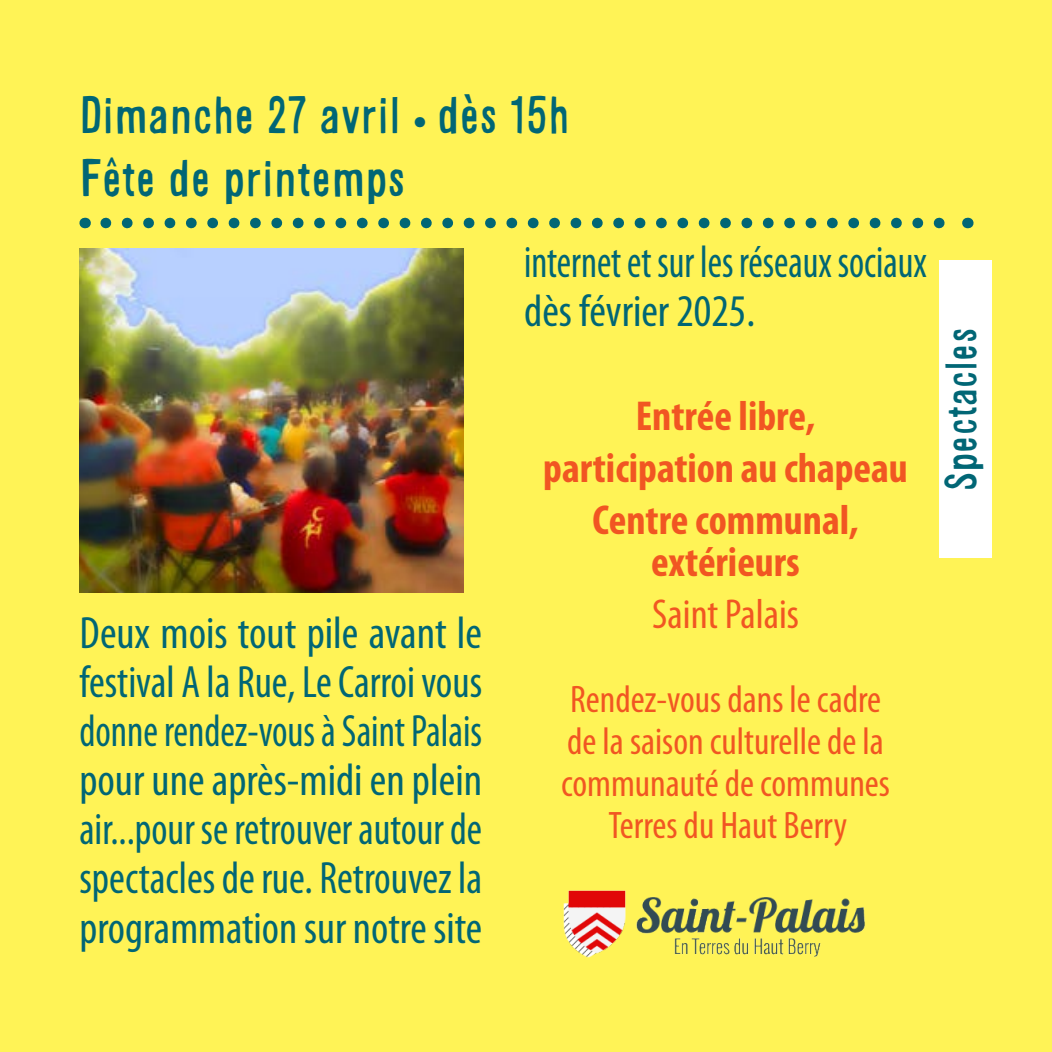
<style>
.page{position:relative;width:1052px;height:1052px;background:#fff}
.page>*{position:absolute;margin:0;border:0;box-sizing:border-box;transform-origin:0 0}
.t1{font:49px/63px "Alsina Ultrajada";color:#016675}
.t2{font:condensed 45.5px/49px "Myriad Pro";color:#016675;text-align:justify}
.t3{font:condensed 45.5px/49px "Myriad Pro";color:#016675;scale:.87 1}
.t4{font:700 condensed 42px/51.8px "Myriad Pro";color:#f15622;text-align:center}
.t5{font:condensed 42px "Myriad Pro";color:#f15622}
.t6{font:42px "Alsina Ultrajada";color:#016675}
.t7{font:condensed 38.5px/42px "Myriad Pro";color:#f15622;text-align:center}
.s1{font-family:"Myriad Pro"}
</style>
<div class="page">
<div style="left:2px;top:0;width:1050px;height:1052px;background:#fff356"></div>
<div style="left:0;top:0;width:62px;height:1052px;background:#fff356"></div>
<svg style="left:106px;top:218px;width:839px;height:10px"></svg>
<div style="left:939px;top:260px;width:53px;height:298px;background:#fff"></div>
<img style="left:79px;top:248px;width:385px;height:345px">
<img style="left:563px;top:890px;width:302px;height:68px">
<p class="t1" style="left:79px;top:82px;width:492px">Dimanche 27 avril <span class="s1">•</span> dès 15h<br>Fête de printemps</p>
<p class="t2" style="left:79px;top:608px;width:404px">Deux mois tout pile avant le festival A la Rue, Le Carroi vous donne rendez-vous à Saint Palais pour une après-midi en plein air...pour se retrouver autour de spectacles de rue. Retrouvez la programmation sur notre site</p>
<p class="t3" style="left:524px;top:237px;width:464px">internet et sur les réseaux sociaux dès février 2025.</p>
<p class="t4" style="left:543px;top:389px;width:366px">Entrée libre, participation au chapeau<br>Centre communal,</p>
<p class="t4" style="left:651px;top:535px;width:150px">extérieurs</p>
<p class="t5" style="left:652px;top:589px;width:148px">Saint Palais</p>
<p class="t7" style="left:561px;top:678px;width:330px">Rendez-vous dans le cadre de la saison culturelle de la communauté de communes<br>Terres du Haut Berry</p>
<p class="t6" style="left:930px;top:491px;width:164px;rotate:-90deg">Spectacles</p>
</div>
